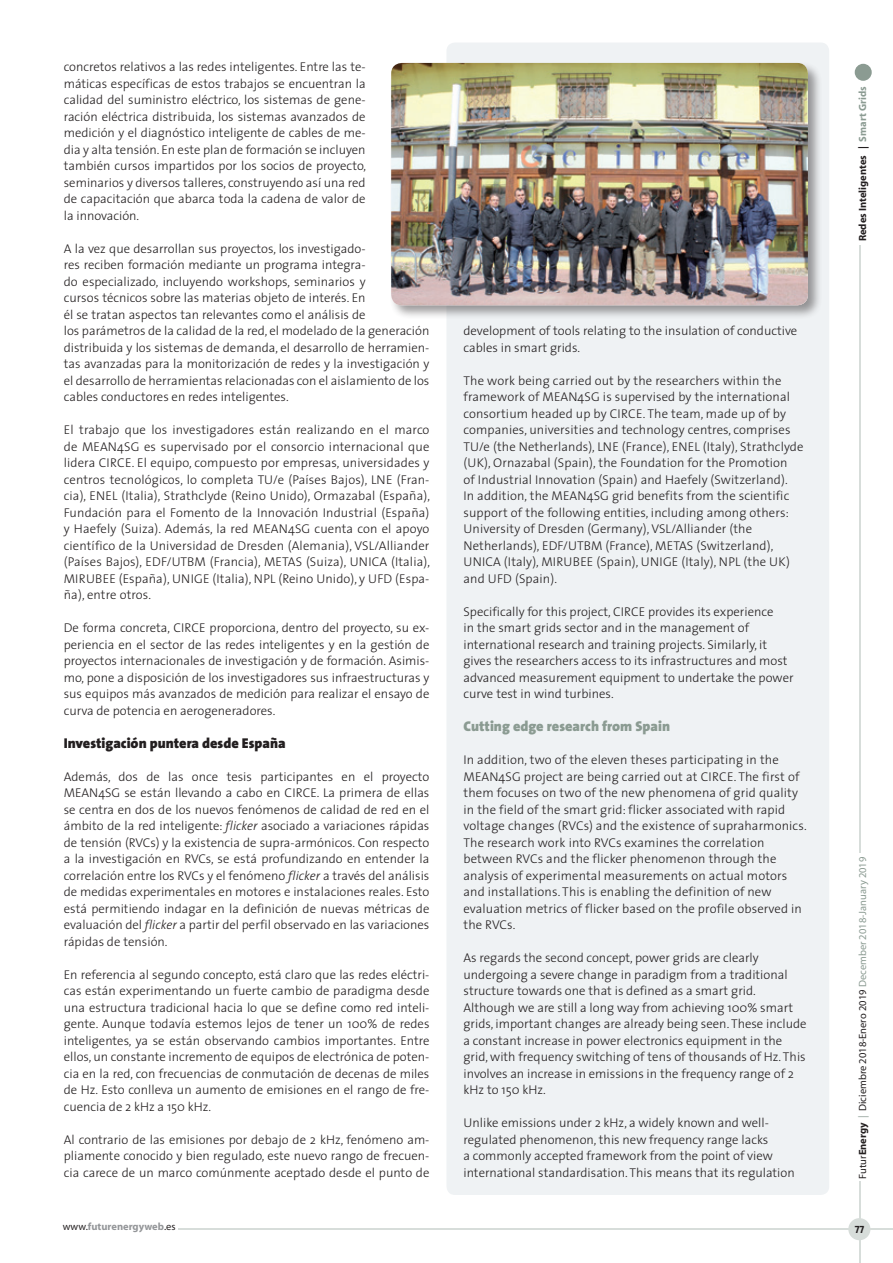
<style>
.page{position:relative;width:893px;height:1263px;background:#fff}
.page>*{position:absolute;margin:0;border:0;box-sizing:border-box;transform-origin:0 0}
.t1{font:900 14.25px "The Sans";color:#231f20}
.t2{font:900 14.25px "The Sans";color:#8b9b92}
.t3{font:300 12.75px/16.5px "The Sans";color:#231f20}
.t4{font:10.5px "Myriad";color:#231f20}
.t5{font:700 10.5px "Myriad";color:#231f20}
.t6{font:700 10.5px "Myriad";color:#939598}
.t7{font:10.5px "The Sans Bold Caps";color:#231f20}
.s1{font-style:italic}
.s2{color:#8b9b92}
.s3{font-weight:700}
.s4{font-weight:400;color:#231f20}
</style>
<div class="page">
<div style="left:855px;top:64px;width:17px;height:17px;background:#8b9b92;border-radius:50%"></div>
<hr style="left:859px;top:246px;width:1px;height:607px;background:#d7ddda">
<hr style="left:178px;top:1228px;width:715px;height:2px;background:#d7ddda">
<hr style="left:859px;top:1181px;width:1px;height:82px;background:#d7ddda">
<div style="left:848px;top:1218px;width:22px;height:22px;background:#d7ddda;border-radius:50%"></div>
<div style="left:446px;top:43px;width:383px;height:1152px;background:#eff2f4;border-radius:9px"></div>
<div style="left:389px;top:61px;width:434px;height:259px;background:#231f20;opacity:.45"></div>
<img style="left:391px;top:63px;width:417px;height:242px">
<p class="t3" style="left:64px;top:58px;width:304px;text-align:justify">concretos relativos a las redes inteligentes. Entre las te&shy;máticas específicas de estos trabajos se encuentran la calidad del suministro eléctrico, los sistemas de gene&shy;ración eléctrica distribuida, los sistemas avanzados de medición y el diagnóstico inteligente de cables de me&shy;dia y alta tensión. En este plan de formación se incluyen también cursos impartidos por los socios de proyecto, seminarios y diversos talleres, construyendo así una red de capacitación que abarca toda la cadena de valor de la innovación.</p>
<p class="t3" style="left:64px;top:240px;width:367px">A la vez que desarrollan sus proyectos, los investigado-<br>res reciben formación mediante un programa integra-<br>do especializado, incluyendo workshops, seminarios y<br>cursos técnicos sobre las materias objeto de interés. En<br>él se tratan aspectos tan relevantes como el análisis de<br>los parámetros de la calidad de la red, el modelado de la generación distribuida y los sistemas de demanda, el desarrollo de herramien&shy;tas avanzadas para la monitorización de redes y la investigación y el desarrollo de herramientas relacionadas con el aislamiento de los cables conductores en redes inteligentes.</p>
<p class="t3" style="left:64px;top:421px;width:368px;text-align:justify">El trabajo que los investigadores están realizando en el marco de MEAN4SG es supervisado por el consorcio internacional que lidera CIRCE. El equipo, compuesto por empresas, universidades y centros tecnológicos, lo completa TU/e (Países Bajos), LNE (Fran&shy;cia), ENEL (Italia), Strathclyde (Reino Unido), Ormazabal (España), Fundación para el Fomento de la Innovación Industrial (España) y Haefely (Suiza). Además, la red MEAN4SG cuenta con el apoyo científico de la Universidad de Dresden (Alemania), VSL/Alliander (Países Bajos), EDF/UTBM (Francia), METAS (Suiza), UNICA (Italia), MIRUBEE (España), UNIGE (Italia), NPL (Reino Unido), y UFD (Espa&shy;ña), entre otros.</p>
<p class="t3" style="left:64px;top:619px;width:367px;text-align:justify">De forma concreta, CIRCE proporciona, dentro del proyecto, su ex&shy;periencia en el sector de las redes inteligentes y en la gestión de proyectos internacionales de investigación y de formación. Asimis&shy;mo, pone a disposición de los investigadores sus infraestructuras y sus equipos más avanzados de medición para realizar el ensayo de curva de potencia en aerogeneradores.</p>
<p class="t1" style="left:64px;top:731px;width:223px">Investigación puntera desde España</p>
<p class="t3" style="left:64px;top:768px;width:367px;text-align:justify">Además, dos de las once tesis participantes en el proyecto MEAN4SG se están llevando a cabo en CIRCE. La primera de ellas se centra en dos de los nuevos fenómenos de calidad de red en el ámbito de la red inteligente: <span class="s1">flicker</span> asociado a variaciones rápidas de tensión (RVCs) y la existencia de supra-armónicos. Con respecto a la investigación en RVCs, se está profundizando en entender la correlación entre los RVCs y el fenómeno <span class="s1">flicker</span> a través del análisis de medidas experimentales en motores e instalaciones reales. Esto está permitiendo indagar en la definición de nuevas métricas de evaluación del <span class="s1">flicker</span> a partir del perfil observado en las variaciones rápidas de tensión.</p>
<p class="t3" style="left:64px;top:966px;width:367px;text-align:justify">En referencia al segundo concepto, está claro que las redes eléctri&shy;cas están experimentando un fuerte cambio de paradigma desde una estructura tradicional hacia lo que se define como red inteli&shy;gente. Aunque todavía estemos lejos de tener un 100% de redes inteligentes, ya se están observando cambios importantes. Entre ellos, un constante incremento de equipos de electrónica de poten&shy;cia en la red, con frecuencias de conmutación de decenas de miles de Hz. Esto conlleva un aumento de emisiones en el rango de fre&shy;cuencia de 2 kHz a 150 kHz.</p>
<p class="t3" style="left:64px;top:1131px;width:367px;text-align:justify">Al contrario de las emisiones por debajo de 2 kHz, fenómeno am&shy;pliamente conocido y bien regulado, este nuevo rango de frecuen&shy;cia carece de un marco comúnmente aceptado desde el punto de</p>
<p class="t3" style="left:463px;top:322px;width:335px">development of tools relating to the insulation of conductive cables in smart grids.</p>
<p class="t3" style="left:463px;top:372px;width:342px">The work being carried out by the researchers within the framework of MEAN4SG is supervised by the international consortium headed up by CIRCE. The team, made up of by companies, universities and technology centres, comprises TU/e (the Netherlands), LNE (France), ENEL (Italy), Strathclyde (UK), Ornazabal (Spain), the Foundation for the Promotion<br>of Industrial Innovation (Spain) and Haefely (Switzerland).<br>In addition, the MEAN4SG grid benefits from the scientific support of the following entities, including among others:<br>University of Dresden (Germany), VSL/Alliander (the Netherlands), EDF/UTBM (France), METAS (Switzerland), UNICA (Italy), MIRUBEE (Spain), UNIGE (Italy), NPL (the UK) and UFD (Spain).</p>
<p class="t3" style="left:463px;top:603px;width:332px">Specifically for this project, CIRCE provides its experience<br>in the smart grids sector and in the management of international research and training projects. Similarly, it gives the researchers access to its infrastructures and most advanced measurement equipment to undertake the power curve test in wind turbines.</p>
<p class="t2" style="left:463px;top:714px;width:208px">Cutting edge research from Spain</p>
<p class="t3" style="left:463px;top:751px;width:345px">In addition, two of the eleven theses participating in the MEAN4SG project are being carried out at CIRCE. The first of them focuses on two of the new phenomena of grid quality in the field of the smart grid: flicker associated with rapid voltage changes (RVCs) and the existence of supraharmonics.<br>The research work into RVCs examines the correlation between RVCs and the flicker phenomenon through the analysis of experimental measurements on actual motors and installations. This is enabling the definition of new evaluation metrics of flicker based on the profile observed in the RVCs.</p>
<p class="t3" style="left:463px;top:949px;width:345px">As regards the second concept, power grids are clearly undergoing a severe change in paradigm from a traditional structure towards one that is defined as a smart grid.<br>Although we are still a long way from achieving 100% smart grids, important changes are already being seen. These include a constant increase in power electronics equipment in the grid, with frequency switching of tens of thousands of Hz. This involves an increase in emissions in the frequency range of 2 kHz to 150 kHz.</p>
<p class="t3" style="left:463px;top:1114px;width:333px">Unlike emissions under 2 kHz, a widely known and well&shy;regulated phenomenon, this new frequency range lacks<br>a commonly accepted framework from the point of view international standardisation. This means that its regulation</p>
<p class="t5" style="left:857px;top:241px;width:156px;rotate:-90deg">Redes Inteligentes | <span class="s2">Smart Grids</span></p>
<p class="t4" style="left:857px;top:1178px;width:323px;rotate:-90deg">Futur<span class="s3">Energy</span> <span class="s2">|</span> Diciembre 2018-Enero 2019 <span class="s2">December 2018-January 2019</span></p>
<p class="t6" style="left:63px;top:1220px;width:114px"><span class="s4">www.</span>futurenergyweb<span class="s4">.es</span></p>
<p class="t7" style="left:855px;top:1220px;width:11px">77</p>
</div>
